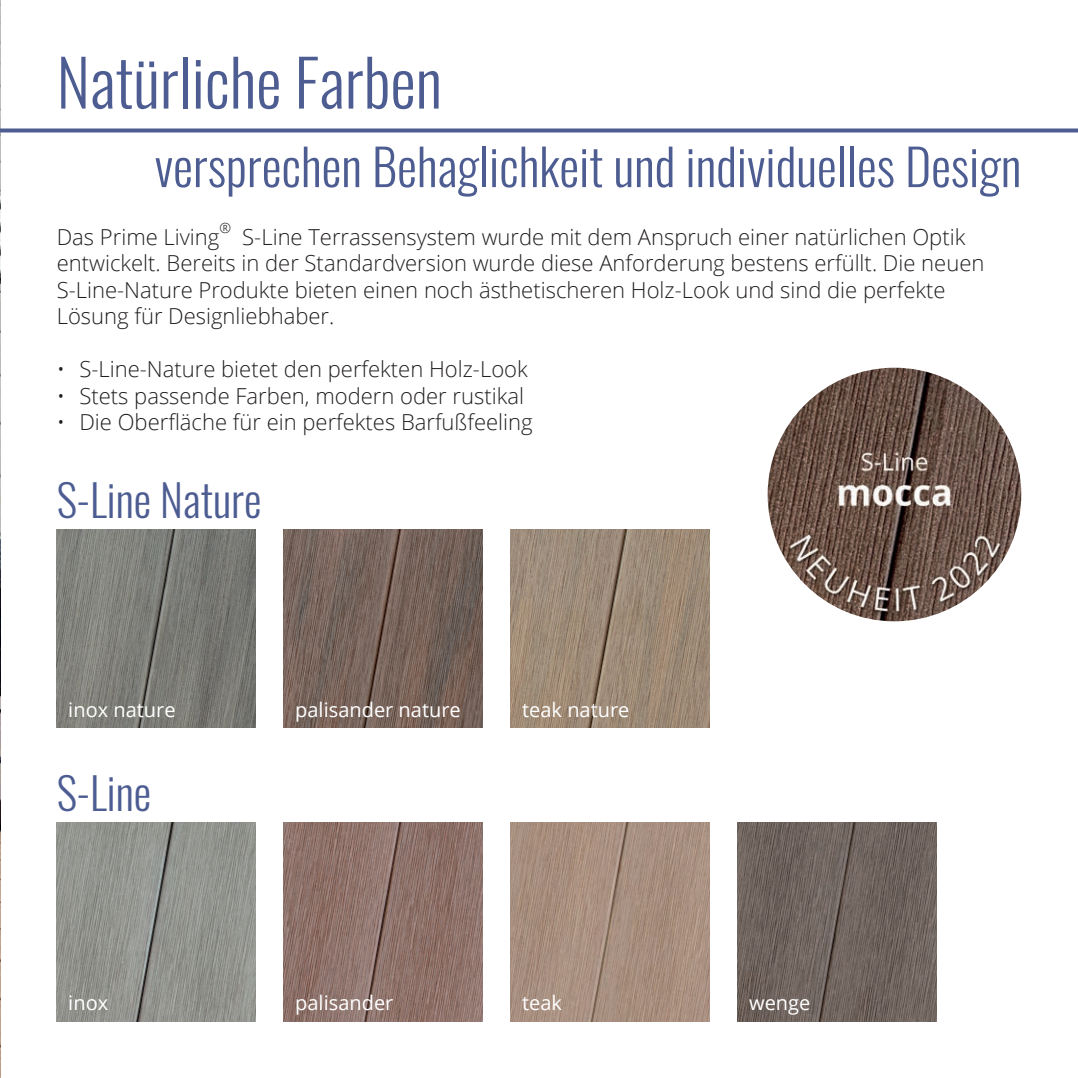
<style>
.page{position:relative;width:1078px;height:1078px;background:#fff}
.page>*{position:absolute;margin:0;border:0;box-sizing:border-box;transform-origin:0 0}
.t1{font:300 64px "Oswald";color:#4d5d92}
.t2{font:300 50px "Oswald";color:#4d5d92}
.t3{font:300 44px "Oswald";color:#4d5d92}
.t4{font:300 22px/26.4px "Open Sans";color:#231f20}
.t5{font:20px "Open Sans";color:#fff}
.t6{font:300 14px "Open Sans";color:#231f20}
</style>
<div class="page">
<img style="left:0;top:0;width:1px;height:539px">
<img style="left:0;top:539px;width:1px;height:538px">
<svg style="left:0;top:128px;width:1077px;height:4px;background:#62709f"></svg>
<img style="left:510px;top:529px;width:199px;height:198px">
<img style="left:283px;top:529px;width:199px;height:198px">
<img style="left:57px;top:529px;width:198px;height:198px">
<img style="left:510px;top:822px;width:199px;height:198px">
<img style="left:283px;top:822px;width:199px;height:198px">
<img style="left:737px;top:822px;width:198px;height:198px">
<img style="left:57px;top:822px;width:198px;height:198px">
<img style="left:767px;top:367px;width:253px;height:254px;border-radius:127px">
<h1 class="t1" style="left:57px;top:40px;width:386px">Natürliche Farben</h1>
<h2 class="t2" style="left:155px;top:133px;width:867px">versprechen Behaglichkeit und individuelles Design</h2>
<p class="t6" style="left:219px;top:218px;width:13px">®</p>
<p class="t4" style="left:57px;top:223px;width:928px;text-indent:185px">S-Line Terrassensystem wurde mit dem Anspruch einer natürlichen Optik entwickelt. Bereits in der Standardversion wurde diese Anforderung bestens erfüllt. Die neuen S-Line-Nature Produkte bieten einen noch ästhetischeren Holz-Look und sind die perfekte Lösung für Designliebhaber.</p>
<p class="t4" style="left:57px;top:223px;width:164px">Das Prime Living</p>
<p class="t4" style="left:57px;top:355px;width:472px">• S-Line-Nature bietet den perfekten Holz-Look</p>
<p class="t4" style="left:57px;top:382px;width:468px">• Stets passende Farben, modern oder rustikal</p>
<p class="t4" style="left:57px;top:408px;width:477px">• Die Oberfläche für ein perfektes Barfußfeeling</p>
<h3 class="t3" style="left:57px;top:470px;width:206px">S-Line Nature</h3>
<p class="t5" style="left:68px;top:695px;width:109px">inox nature</p>
<p class="t5" style="left:295px;top:695px;width:167px">palisander nature</p>
<p class="t5" style="left:522px;top:695px;width:109px">teak nature</p>
<h3 class="t3" style="left:57px;top:763px;width:96px">S-Line</h3>
<p class="t5" style="left:68px;top:989px;width:41px">inox</p>
<p class="t5" style="left:295px;top:989px;width:100px">palisander</p>
<p class="t5" style="left:522px;top:989px;width:41px">teak</p>
<p class="t5" style="left:749px;top:989px;width:63px">wenge</p>
</div>
